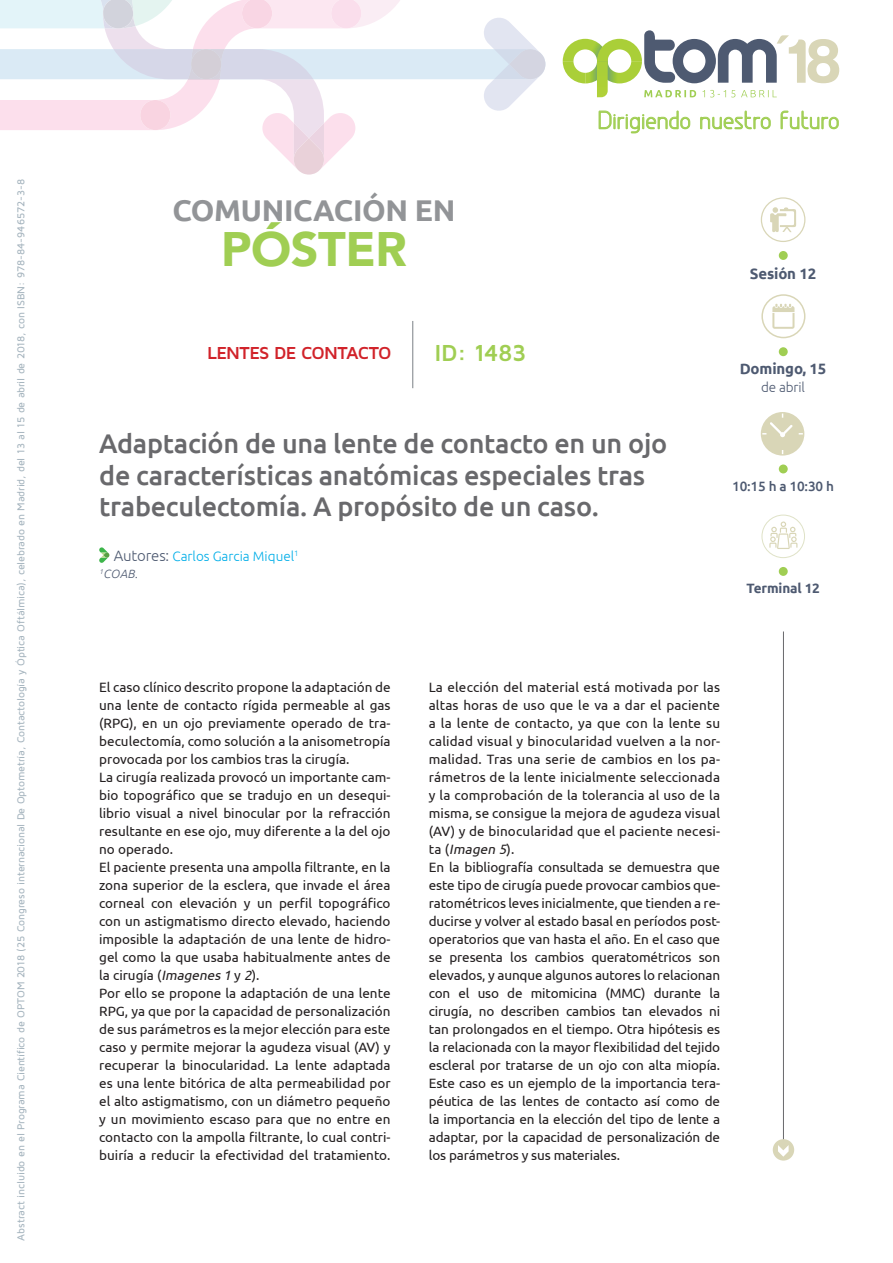
<style>
.page{position:relative;width:893px;height:1263px;background:#fff}
.page>*{position:absolute;margin:0;border:0;box-sizing:border-box;transform-origin:0 0}
.t1{font:900 48.3px "Avenir";letter-spacing:-.01em;color:#a0ce53}
.t2{font:700 30px "Ubuntu";letter-spacing:-.01em;color:#929497}
.t3{font:500 27px/31.5px "Ubuntu";letter-spacing:-.01em;color:#69696c}
.t4{font:700 24px "Maven Pro";letter-spacing:-.02em;color:#a0ce53}
.t5{font:23.4px "Greyscale Basic";color:#a0ce53}
.t6{font:700 18px "Maven Pro";letter-spacing:-.045em;color:#d1232a}
.t7{font:700 15px "Ubuntu";letter-spacing:-.01em;color:#4e5a71}
.t8{font:13.5px/18px "Ubuntu";color:#231f20}
.t9{font:300 13.5px "Ubuntu";color:#00aee8}
.t10{font:500 13.5px "Ubuntu";letter-spacing:-.01em;color:#4e5a71}
.t11{font:700 13.5px "Ubuntu";letter-spacing:-.01em;color:#4e5a71}
.t12{font:300 13.5px "Ubuntu";letter-spacing:-.01em;color:#4e5a71}
.t13{font:italic 300 12px "Ubuntu";color:#4e5a71}
.t14{font:500 10.5px "Maven Pro";letter-spacing:-.015em;color:#a5b4be}
.s1{font-size:15px;color:#4e5a71}
.s2{font-style:italic}
</style>
<div class="page">
<svg style="left:563px;top:30px;width:276px;height:67px"></svg>
<svg style="left:599px;top:111px;width:91px;height:22px"></svg>
<svg style="left:700px;top:111px;width:71px;height:18px"></svg>
<svg style="left:781px;top:111px;width:58px;height:18px"></svg>
<svg style="left:0;top:0;width:545px;height:175px"></svg>
<div style="left:773px;top:1139px;width:21px;height:21px;background:#d9d6b7;border-radius:50%"></div>
<svg style="left:778px;top:1145px;width:11px;height:12px"></svg>
<div style="left:761px;top:294px;width:44px;height:44px;border:2px solid #d9d6b7;border-radius:50%"></div>
<div style="left:779px;top:347px;width:9px;height:9px;background:#a0ce53;border-radius:50%"></div>
<div style="left:779px;top:251px;width:9px;height:9px;background:#a0ce53;border-radius:50%"></div>
<svg style="left:772px;top:304px;width:22px;height:25px"></svg>
<div style="left:779px;top:567px;width:9px;height:9px;background:#a0ce53;border-radius:50%"></div>
<div style="left:762px;top:515px;width:43px;height:43px;border:1px solid #dfe2c7;border-radius:50%"></div>
<svg style="left:769px;top:521px;width:28px;height:28px"></svg>
<div style="left:779px;top:464px;width:9px;height:9px;background:#a0ce53;border-radius:50%"></div>
<svg style="left:761px;top:412px;width:43px;height:44px"></svg>
<hr style="left:783px;top:631px;width:1px;height:508px;background:#69696c">
<svg style="left:761px;top:197px;width:44px;height:45px"></svg>
<hr style="left:412px;top:321px;width:1px;height:67px;background:#7a8086">
<svg style="left:99px;top:547px;width:10px;height:16px"></svg>
<p class="t14" style="left:14px;top:1240px;width:1063px;rotate:-90deg">Abstract incluido en el Programa Científico de OPTOM 2018 (25 Congreso internacional De Optometría, Contactología y Óptica Oftálmica), celebrado en Madrid, del 13 al 15 de abril de 2018, con ISBN: 978-84-946572-3-8</p>
<h2 class="t2" style="left:172px;top:192px;width:280px">comunicación EN</h2>
<h1 class="t1" style="left:221px;top:208px;width:187px">PÓSTER</h1>
<h3 class="t6" style="left:207px;top:341px;width:186px">LENTES DE CONTACTO</h3>
<h3 class="t4" style="left:434px;top:338px;width:94px">ID: 1483</h3>
<h3 class="t5" style="left:597px;top:106px;width:244px">Dirigiendo nuestro futuro</h3>
<p class="t7" style="left:750px;top:264px;width:68px">Sesión 12</p>
<p class="t7" style="left:740px;top:360px;width:88px">Domingo, 15</p>
<p class="t12" style="left:761px;top:379px;width:45px">de abril</p>
<h3 class="t3" style="left:99px;top:427px;width:570px">Adaptación de una lente de contacto en un ojo de características anatómicas especiales tras trabeculectomía. A propósito de un caso.</h3>
<p class="t9" style="left:114px;top:548px;width:186px"><span class="s1">Autores:</span> Carlos Garcia Miquel<sup>1</sup></p>
<p class="t13" style="left:99px;top:567px;width:40px"><sup>1</sup>COAB.</p>
<p class="t10" style="left:732px;top:478px;width:103px">10:15 h a 10:30 h</p>
<p class="t11" style="left:747px;top:580px;width:75px">Terminal 12</p>
<p class="t8" style="left:99px;top:678px;width:293px">El caso clínico descrito propone la adaptación de una lente de contacto rígida permeable al gas (RPG), en un ojo previamente operado de tra&shy;beculectomía, como solución a la anisometropía provocada por los cambios tras la cirugía.<br>La cirugía realizada provocó un importante cam&shy;bio topográfico que se tradujo en un desequi&shy;librio visual a nivel binocular por la refracción resultante en ese ojo, muy diferente a la del ojo no operado.<br>El paciente presenta una ampolla filtrante, en la zona superior de la esclera, que invade el área corneal con elevación y un perfil topográfico con un astigmatismo directo elevado, haciendo imposible la adaptación de una lente de hidro&shy;gel como la que usaba habitualmente antes de la cirugía (<span class="s2">Imagenes 1</span> y <span class="s2">2</span>).<br>Por ello se propone la adaptación de una lente RPG, ya que por la capacidad de personalización de sus parámetros es la mejor elección para este caso y permite mejorar la agudeza visual (AV) y recuperar la binocularidad. La lente adaptada es una lente bitórica de alta permeabilidad por el alto astigmatismo, con un diámetro pequeño y un movimiento escaso para que no entre en contacto con la ampolla filtrante, lo cual contri&shy;buiría a reducir la efectividad del tratamiento.</p>
<p class="t8" style="left:429px;top:678px;width:293px">La elección del material está motivada por las altas horas de uso que le va a dar el paciente a la lente de contacto, ya que con la lente su calidad visual y binocularidad vuelven a la nor&shy;malidad. Tras una serie de cambios en los pa&shy;rámetros de la lente inicialmente seleccionada y la comprobación de la tolerancia al uso de la misma, se consigue la mejora de agudeza visual (AV) y de binocularidad que el paciente necesi&shy;t a ( <span class="s2">Imagen 5</span>) .<br>En la bibliografía consultada se demuestra que este tipo de cirugía puede provocar cambios que&shy;ratométricos leves inicialmente, que tienden a re&shy;ducirse y volver al estado basal en períodos post&shy;operatorios que van hasta el año. En el caso que se presenta los cambios queratométricos son elevados, y aunque algunos autores lo relacionan con el uso de mitomicina (MMC) durante la cirugía, no describen cambios tan elevados ni tan prolongados en el tiempo. Otra hipótesis es la relacionada con la mayor flexibilidad del tejido escleral por tratarse de un ojo con alta miopía.<br>Este caso es un ejemplo de la importancia tera&shy;péutica de las lentes de contacto así como de la importancia en la elección del tipo de lente a adaptar, por la capacidad de personalización de los parámetros y sus materiales.</p>
</div>
